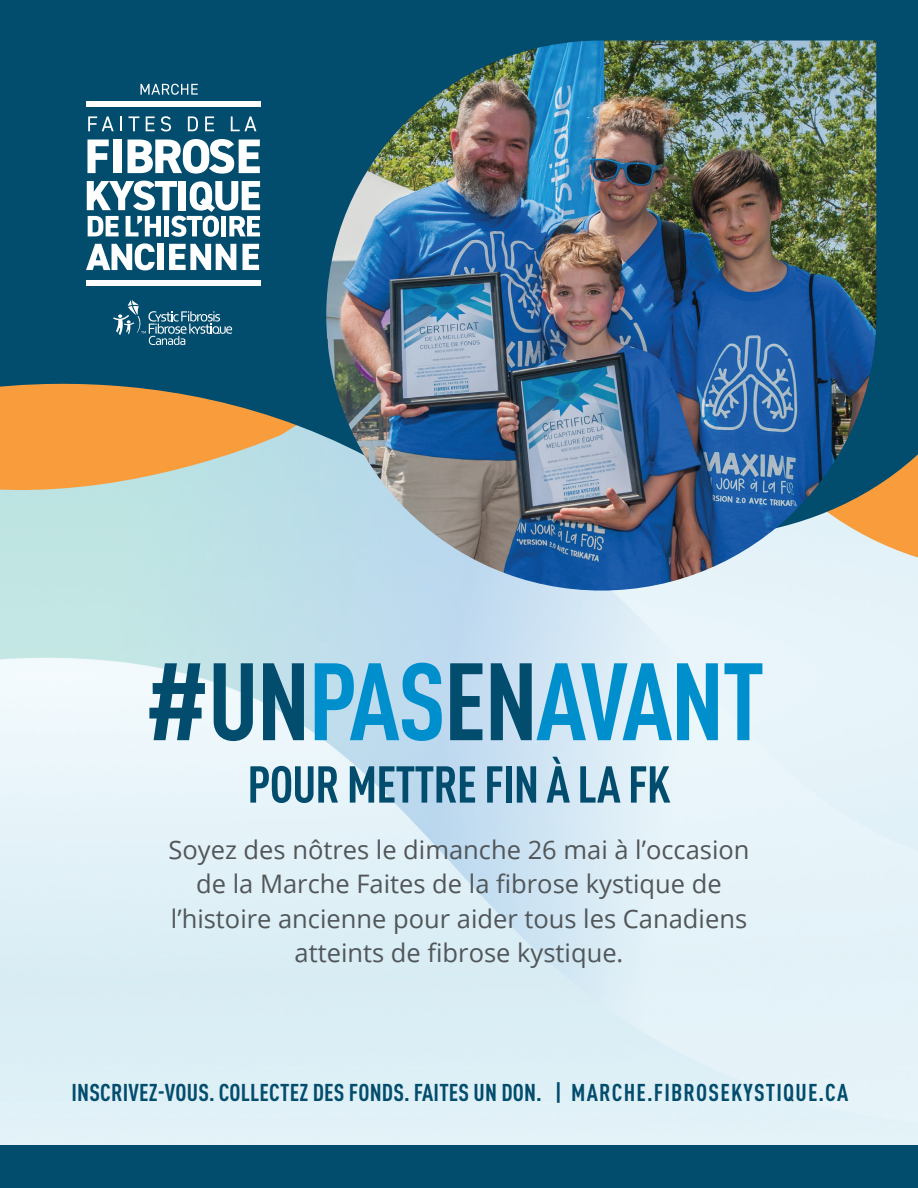
<style>
.page{position:relative;width:918px;height:1188px;background:#fff}
.page>*{position:absolute;margin:0;border:0;box-sizing:border-box;transform-origin:0 0}
.t1{font:700 condensed 108px "DINOT";letter-spacing:-.02em;color:#008fcd}
.t2{font:700 condensed 51px "DINOT";letter-spacing:-.02em;color:#024c6d}
.t3{font:25.5px/34.5px "Open Sans";color:#515659;text-align:center}
.t4{font:700 condensed 24px "DINOT";letter-spacing:.005em;color:#024c6d}
.s1{color:#024c6d}
</style>
<div class="page">
<div style="left:0;top:0;width:918px;height:319px;background:#024c6d"></div>
<div style="left:722px;top:669px;width:196px;height:37px;background:#e7f5fa"></div>
<svg style="left:0;top:147px;width:918px;height:522px"></svg>
<div style="left:0;top:1145px;width:918px;height:43px;background:#024c6d"></div>
<img style="left:326px;top:40px;width:550px;height:551px">
<svg style="left:140px;top:84px;width:58px;height:11px"></svg>
<div style="left:86px;top:101px;width:175px;height:5px;background:#fff"></div>
<svg style="left:88px;top:116px;width:26px;height:15px"></svg>
<svg style="left:120px;top:116px;width:2px;height:15px"></svg>
<svg style="left:129px;top:116px;width:10px;height:15px"></svg>
<svg style="left:146px;top:116px;width:9px;height:15px"></svg>
<svg style="left:161px;top:116px;width:10px;height:15px"></svg>
<svg style="left:188px;top:116px;width:10px;height:15px"></svg>
<svg style="left:205px;top:116px;width:9px;height:15px"></svg>
<svg style="left:231px;top:116px;width:25px;height:15px"></svg>
<svg style="left:87px;top:140px;width:22px;height:33px"></svg>
<div style="left:113px;top:140px;width:8px;height:33px;background:#fff"></div>
<svg style="left:128px;top:139px;width:132px;height:35px"></svg>
<svg style="left:87px;top:181px;width:173px;height:56px"></svg>
<svg style="left:86px;top:243px;width:69px;height:27px"></svg>
<div style="left:158px;top:244px;width:6px;height:26px;background:#fff"></div>
<svg style="left:169px;top:244px;width:67px;height:26px"></svg>
<svg style="left:242px;top:244px;width:17px;height:26px"></svg>
<div style="left:86px;top:280px;width:175px;height:6px;background:#fff"></div>
<svg style="left:113px;top:300px;width:119px;height:45px"></svg>
<p class="t1" style="left:144px;top:636px;width:622px"><span class="s1">#UN</span>PAS<span class="s1">EN</span>AVANT</p>
<p class="t2" style="left:247px;top:754px;width:425px">POUR METTRE FIN À LA FK</p>
<p class="t3" style="left:169px;top:832px;width:583px">Soyez des nôtres le dimanche 26 mai à l’occasion de la Marche Faites de la fibrose kystique de l’histoire ancienne pour aider tous les Canadiens atteints de fibrose kystique.</p>
<p class="t4" style="left:72px;top:1078px;width:778px">INSCRIVEZ-VOUS. COLLECTEZ DES FONDS. FAITES UN DON. | MARCHE.FIBROSEKYSTIQUE.CA</p>
</div>
